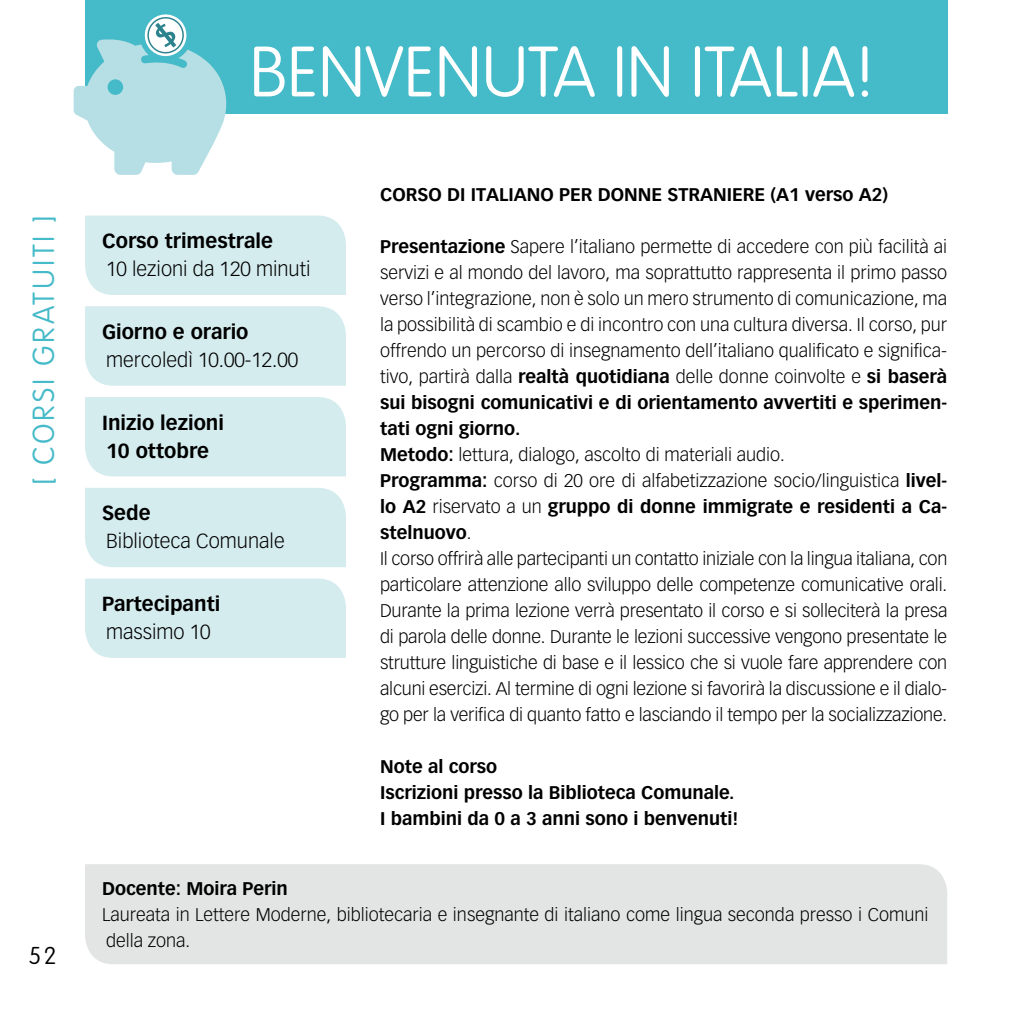
<style>
.page{position:relative;width:1021px;height:1021px;background:#fff}
.page>*{position:absolute;margin:0;border:0;box-sizing:border-box;transform-origin:0 0}
.t1{font:100 70px "VAG Rounded Std";color:#fff}
.t2{font:100 30px "VAG Rounded Std";letter-spacing:.1em;color:#45bac8}
.t3{font:100 24px "VAG Rounded Std";color:#000}
.t4{font:700 20px/28px "Vectora LT Std";color:#000}
.t5{font:300 20px "Vectora LT Std";color:#000}
.t6{font:300 18px/26px "Vectora LT Std";color:#000}
.t7{font:700 18px/26px "Vectora LT Std";color:#000}
.s1{font-weight:700}
</style>
<div class="page">
<div style="left:85px;top:0;width:862px;height:113px;background:#45bac8"></div>
<svg style="left:74px;top:14px;width:152px;height:161px"></svg>
<div style="left:85px;top:578px;width:261px;height:80px;background:#d5ecef"></div>
<div style="left:85px;top:488px;width:261px;height:79px;background:#d5ecef"></div>
<div style="left:85px;top:397px;width:261px;height:79px;background:#d5ecef"></div>
<div style="left:85px;top:306px;width:261px;height:80px;background:#d5ecef"></div>
<div style="left:85px;top:215px;width:261px;height:80px;background:#d5ecef"></div>
<div style="left:85px;top:864px;width:862px;height:100px;background:#e3e4e4"></div>
<h2 class="t2" style="left:26px;top:485px;width:271px;rotate:-90deg">[ CORSI GRATUITI ]</h2>
<h3 class="t3" style="left:28px;top:942px;width:30px">52</h3>
<h1 class="t1" style="left:249px;top:32px;width:626px">BENVENUTA IN ITALIA!</h1>
<p class="t4" style="left:102px;top:227px;width:172px">Corso trimestrale</p>
<p class="t5" style="left:106px;top:257px;width:206px">10 lezioni da 120 minuti</p>
<p class="t4" style="left:102px;top:318px;width:148px">Giorno e orario</p>
<p class="t5" style="left:106px;top:348px;width:194px">mercoledì 10.00-12.00</p>
<p class="t4" style="left:102px;top:408px;width:123px">Inizio lezioni<br>10 ottobre</p>
<p class="t4" style="left:102px;top:499px;width:50px">Sede</p>
<p class="t5" style="left:106px;top:529px;width:180px">Biblioteca Comunale</p>
<p class="t4" style="left:102px;top:590px;width:120px">Partecipanti</p>
<p class="t5" style="left:106px;top:620px;width:106px">massimo 10</p>
<p class="t7" style="left:380px;top:182px;width:509px">CORSO DI ITALIANO PER DONNE STRANIERE (A1 verso A2)</p>
<p class="t6" style="left:380px;top:234px;width:569px"><span class="s1">Presentazione</span> Sapere l’italiano permette di accedere con più facilità ai servizi e al mondo del lavoro, ma soprattutto rappresenta il primo passo verso l’integrazione, non è solo un mero strumento di comunicazione, ma la possibilità di scambio e di incontro con una cultura diversa. Il corso, pur offrendo un percorso di insegnamento dell’italiano qualificato e significa&shy;tivo, partirà dalla <span class="s1">realtà quotidiana</span> delle donne coinvolte e <span class="s1">si baserà sui bisogni comunicativi e di orientamento avvertiti e sperimen&shy;tati ogni giorno.<br>Metodo:</span> lettura, dialogo, ascolto di materiali audio.<br><span class="s1">Programma:</span> corso di 20 ore di alfabetizzazione socio/linguistica <span class="s1">livel&shy;lo A2</span> riservato a un <span class="s1">gruppo di donne immigrate e residenti a Ca&shy;stelnuovo</span>.<br>Il corso offrirà alle partecipanti un contatto iniziale con la lingua italiana, con particolare attenzione allo sviluppo delle competenze comunicative orali.<br>Durante la prima lezione verrà presentato il corso e si solleciterà la presa di parola delle donne. Durante le lezioni successive vengono presentate le strutture linguistiche di base e il lessico che si vuole fare apprendere con alcuni esercizi. Al termine di ogni lezione si favorirà la discussione e il dialo&shy;go per la verifica di quanto fatto e lasciando il tempo per la socializzazione.</p>
<p class="t7" style="left:380px;top:754px;width:360px">Note al corso<br>Iscrizioni presso la Biblioteca Comunale.<br>I bambini da 0 a 3 anni sono i benvenuti!</p>
<p class="t7" style="left:102px;top:875px;width:187px">Docente: Moira Perin</p>
<p class="t6" style="left:102px;top:902px;width:827px">Laureata in Lettere Moderne, bibliotecaria e insegnante di italiano come lingua seconda presso i Comuni della zona.</p>
</div>
